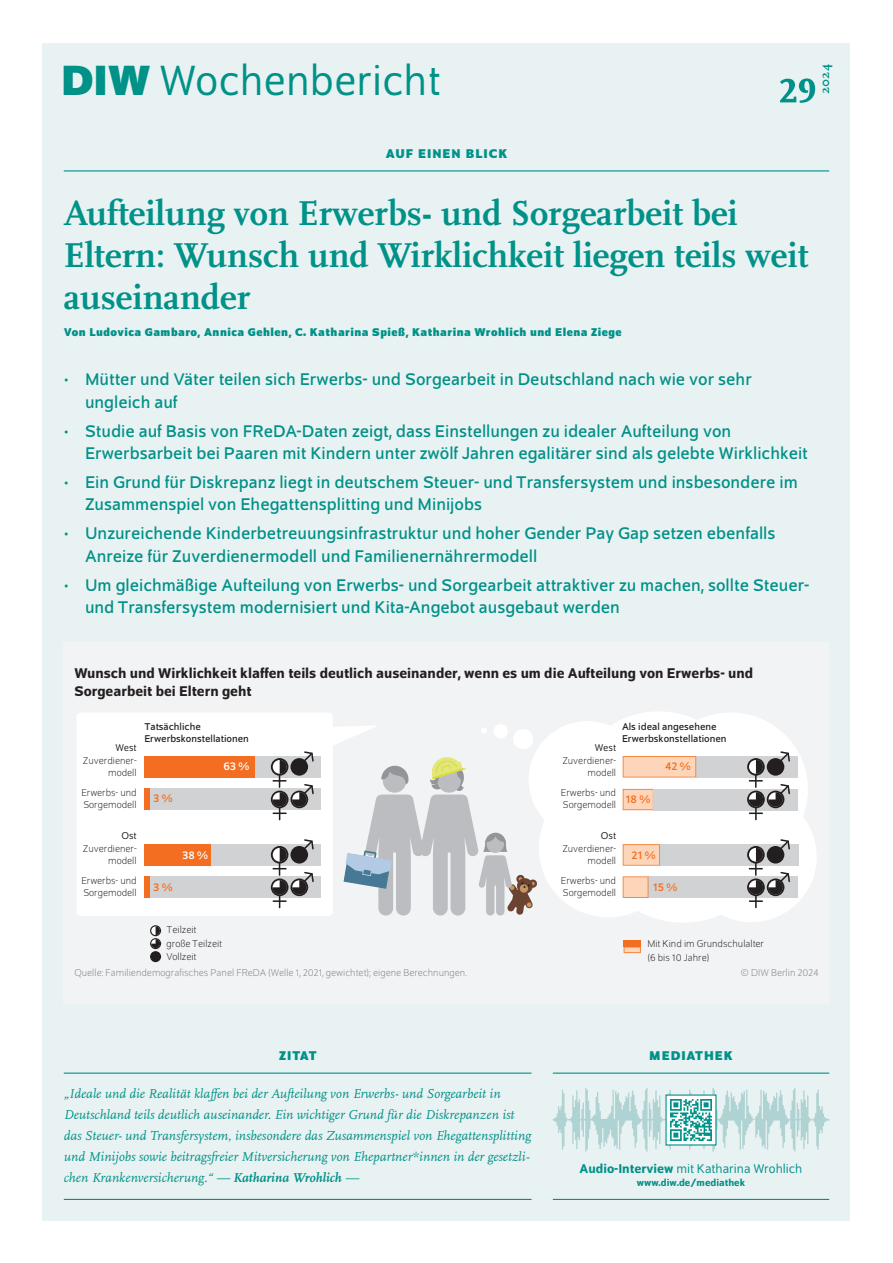
<style>
.page{position:relative;width:893px;height:1263px;background:#fff}
.page>*{position:absolute;margin:0;border:0;box-sizing:border-box;transform-origin:0 0}
.t1{font:700 51px "Scala Pro";color:#009188}
.t2{font:45px "Schumpeter Blond";color:#009188}
.t3{font:700 36px/42px "Scala Pro";color:#009188}
.t4{font:18px/22.5px "Schumpeter";color:#009188}
.t5{font:500 15px/18px "Schumpeter";color:#231f20}
.t6{font:italic 13.5px/21px "Scala Pro";color:#009188}
.t7{font:13.5px "Schumpeter Blond";color:#009188}
.t8{font:700 13.5px "Schumpeter";letter-spacing:.075em;color:#009188}
.t9{font:700 13.5px "Scala Pro";color:#009188}
.t10{font:700 12px "Schumpeter";letter-spacing:.04em;color:#009188}
.t11{font:12px "Schumpeter";letter-spacing:.02em;color:#f36e21}
.t12{font:12px "Schumpeter";color:#fff}
.t13{font:300 10.5px/12px "Schumpeter";color:#231f20}
.t14{font:300 10.5px "Schumpeter";color:#808285}
.t15{font:10.5px/12px "Schumpeter";color:#231f20}
.t16{font:500 10.5px "Schumpeter";color:#009188}
.t17{font:10.5px "Schumpeter Blond";color:#231f20}
.s1{font-family:"Schumpeter";font-weight:700}
.s2{font-weight:700}
.s3{font-family:"Schumpeter";font-weight:500}
</style>
<div class="page">
<div style="left:43px;top:43px;width:807px;height:1177px;background:#e9f2f2"></div>
<div style="left:64px;top:642px;width:765px;height:361px;background:#f2f3f4"></div>
<div style="left:589px;top:735px;width:188px;height:188px;background:#fff;border-radius:50%"></div>
<div style="left:654px;top:712px;width:154px;height:154px;background:#fff;border-radius:50%"></div>
<div style="left:570px;top:711px;width:178px;height:178px;background:#fff;border-radius:50%"></div>
<div style="left:539px;top:779px;width:138px;height:138px;background:#fff;border-radius:50%"></div>
<div style="left:529px;top:721px;width:117px;height:117px;background:#fff;border-radius:50%"></div>
<div style="left:686px;top:791px;width:131px;height:131px;background:#fff;border-radius:50%"></div>
<div style="left:494px;top:724px;width:14px;height:14px;background:#fff;border-radius:50%"></div>
<div style="left:513px;top:729px;width:20px;height:20px;background:#fff;border-radius:50%"></div>
<div style="left:481px;top:727px;width:6px;height:7px;background:#fff;border-radius:50%"></div>
<div style="left:77px;top:712px;width:256px;height:204px;background:#fff;border-radius:4px"></div>
<svg style="left:333px;top:726px;width:43px;height:19px"></svg>
<svg style="left:623px;top:789px;width:31px;height:21px"></svg>
<div style="left:624px;top:940px;width:17px;height:7px;background:#f36e21"></div>
<svg style="left:624px;top:947px;width:17px;height:6px"></svg>
<svg style="left:150px;top:925px;width:11px;height:37px"></svg>
<div style="left:144px;top:756px;width:111px;height:21px;background:#f36e21"></div>
<div style="left:255px;top:756px;width:66px;height:21px;background:#d1d2d4"></div>
<div style="left:150px;top:788px;width:171px;height:22px;background:#d1d2d4"></div>
<div style="left:144px;top:788px;width:6px;height:22px;background:#f36e21"></div>
<div style="left:211px;top:844px;width:110px;height:22px;background:#d1d2d4"></div>
<div style="left:144px;top:844px;width:67px;height:22px;background:#f36e21"></div>
<div style="left:149px;top:876px;width:172px;height:22px;background:#d1d2d4"></div>
<div style="left:144px;top:876px;width:6px;height:22px;background:#f36e21"></div>
<div style="left:696px;top:756px;width:102px;height:21px;background:#d1d2d4"></div>
<svg style="left:623px;top:756px;width:73px;height:21px;background:#fccfb0"></svg>
<div style="left:654px;top:789px;width:144px;height:21px;background:#d1d2d4"></div>
<div style="left:660px;top:844px;width:138px;height:22px;background:#d1d2d4"></div>
<svg style="left:623px;top:844px;width:37px;height:22px"></svg>
<div style="left:648px;top:876px;width:150px;height:22px;background:#d1d2d4"></div>
<svg style="left:623px;top:876px;width:25px;height:22px"></svg>
<svg style="left:344px;top:757px;width:193px;height:158px"></svg>
<svg style="left:271px;top:751px;width:43px;height:69px"></svg>
<svg style="left:271px;top:839px;width:43px;height:69px"></svg>
<svg style="left:747px;top:751px;width:43px;height:69px"></svg>
<svg style="left:747px;top:839px;width:43px;height:69px"></svg>
<hr style="left:553px;top:1072px;width:276px;height:2px;background:#009188">
<hr style="left:553px;top:1199px;width:276px;height:1px;background:#009188">
<svg style="left:553px;top:1088px;width:276px;height:63px"></svg>
<div style="left:666px;top:1095px;width:50px;height:50px;background:#fff"></div>
<img style="left:670px;top:1099px;width:42px;height:42px">
<hr style="left:64px;top:1072px;width:467px;height:2px;background:#009188">
<hr style="left:64px;top:1199px;width:467px;height:1px;background:#009188">
<hr style="left:64px;top:170px;width:765px;height:1px;background:#009188">
<h2 class="t2" style="left:61px;top:59px;width:381px"><span class="s1">DIW</span> Wochenbericht</h2>
<p class="t8" style="left:386px;top:146px;width:123px">AUF EINEN BLICK</p>
<p class="t9" style="left:815px;top:94px;width:31px;rotate:-90deg">2024</p>
<h1 class="t1" style="left:780px;top:48px;width:38px">29</h1>
<h3 class="t3" style="left:64px;top:190px;width:746px">Aufteilung von Erwerbs- und Sorgearbeit bei<br>Eltern: Wunsch und Wirklichkeit liegen teils weit auseinander</h3>
<p class="t10" style="left:64px;top:325px;width:560px">Von Ludovica Gambaro, Annica Gehlen, C. Katharina Spieß, Katharina Wrohlich und Elena Ziege</p>
<p class="t4" style="left:85px;top:369px;width:668px;text-indent:-21px">• Mütter und Väter teilen sich Erwerbs- und Sorgearbeit in Deutschland nach wie vor sehr ungleich auf</p>
<p class="t4" style="left:85px;top:420px;width:724px;text-indent:-21px">• Studie auf Basis von FReDA-Daten zeigt, dass Einstellungen zu idealer Aufteilung von<br>Erwerbsarbeit bei Paaren mit Kindern unter zwölf Jahren egalitärer sind als gelebte Wirklichkeit</p>
<p class="t4" style="left:85px;top:471px;width:714px;text-indent:-21px">• Ein Grund für Diskrepanz liegt in deutschem Steuer- und Transfersystem und insbesondere im<br>Zusammenspiel von Ehegattensplitting und Minijobs</p>
<p class="t4" style="left:85px;top:523px;width:692px;text-indent:-21px">• Unzureichende Kinderbetreuungsinfrastruktur und hoher Gender Pay Gap setzen ebenfalls<br>Anreize für Zuverdienermodell und Familienernährermodell</p>
<p class="t4" style="left:85px;top:574px;width:726px;text-indent:-21px">• Um gleichmäßige Aufteilung von Erwerbs- und Sorgearbeit attraktiver zu machen, sollte Steuer&shy;und Transfersystem modernisiert und Kita-Angebot ausgebaut werden</p>
<p class="t5" style="left:74px;top:664px;width:680px">Wunsch und Wirklichkeit klaffen teils deutlich auseinander, wenn es um die Aufteilung von Erwerbs- und<br>Sorgearbeit bei Eltern geht</p>
<p class="t17" style="left:115px;top:742px;width:23px">West</p>
<p class="t15" style="left:144px;top:720px;width:106px">Tatsächliche<br>Erwerbskonstellationen</p>
<p class="t15" style="left:622px;top:720px;width:106px">Als ideal angesehene<br>Erwerbskonstellationen</p>
<p class="t17" style="left:595px;top:742px;width:23px">West</p>
<p class="t13" style="left:83px;top:755px;width:55px;text-align:right">Zuverdiener&shy;modell</p>
<p class="t12" style="left:223px;top:760px;width:27px">63 %</p>
<p class="t13" style="left:81px;top:787px;width:57px">Erwerbs- und<br>Sorgemodell</p>
<p class="t11" style="left:153px;top:792px;width:21px">3 %</p>
<p class="t13" style="left:83px;top:843px;width:55px;text-align:right">Zuverdiener&shy;modell</p>
<p class="t12" style="left:182px;top:849px;width:28px">38 %</p>
<p class="t13" style="left:81px;top:875px;width:57px">Erwerbs- und<br>Sorgemodell</p>
<p class="t11" style="left:153px;top:881px;width:21px">3 %</p>
<p class="t17" style="left:121px;top:830px;width:17px">Ost</p>
<p class="t13" style="left:167px;top:923px;width:57px;line-height:13.5px">Teilzeit große Teilzeit<br>Vollzeit</p>
<p class="t13" style="left:562px;top:755px;width:55px;text-align:right">Zuverdiener&shy;modell</p>
<p class="t11" style="left:665px;top:760px;width:27px">42 %</p>
<p class="t13" style="left:561px;top:787px;width:57px">Erwerbs- und<br>Sorgemodell</p>
<p class="t11" style="left:626px;top:793px;width:26px">18 %</p>
<p class="t13" style="left:562px;top:843px;width:55px;text-align:right">Zuverdiener&shy;modell</p>
<p class="t11" style="left:631px;top:849px;width:26px">21 %</p>
<p class="t13" style="left:561px;top:875px;width:57px">Erwerbs- und<br>Sorgemodell</p>
<p class="t11" style="left:653px;top:882px;width:26px">15 %</p>
<p class="t17" style="left:601px;top:830px;width:17px">Ost</p>
<p class="t13" style="left:647px;top:937px;width:118px;line-height:13.5px">Mit Kind im Grundschulalter (6 bis 10 Jahre)</p>
<p class="t14" style="left:74px;top:967px;width:394px">Quelle: Familiendemografisches Panel FReDA (Welle 1, 2021, gewichtet); eigene Berechnungen.</p>
<p class="t14" style="left:740px;top:967px;width:80px">© DIW Berlin 2024</p>
<p class="t8" style="left:279px;top:1048px;width:39px">ZITAT</p>
<p class="t6" style="left:64px;top:1083px;width:469px">„Ideale und die Realität klaffen bei der Aufteilung von Erwerbs- und Sorgearbeit in Deutschland teils deutlich auseinander. Ein wichtiger Grund für die Diskrepanzen ist das Steuer- und Transfersystem, insbesondere das Zusammenspiel von Ehegattensplitting und Minijobs sowie beitragsfreier Mitversicherung von Ehepartner*innen in der gesetzli&shy;chen Krankenversicherung.“ — <span class="s2">Katharina Wrohlich</span> —</p>
<p class="t8" style="left:649px;top:1048px;width:85px">MEDIATHEK</p>
<p class="t7" style="left:580px;top:1162px;width:224px"><span class="s3">Audio-Interview</span> mit Katharina Wrohlich</p>
<p class="t16" style="left:637px;top:1177px;width:110px">www.diw.de/mediathek</p>
</div>
